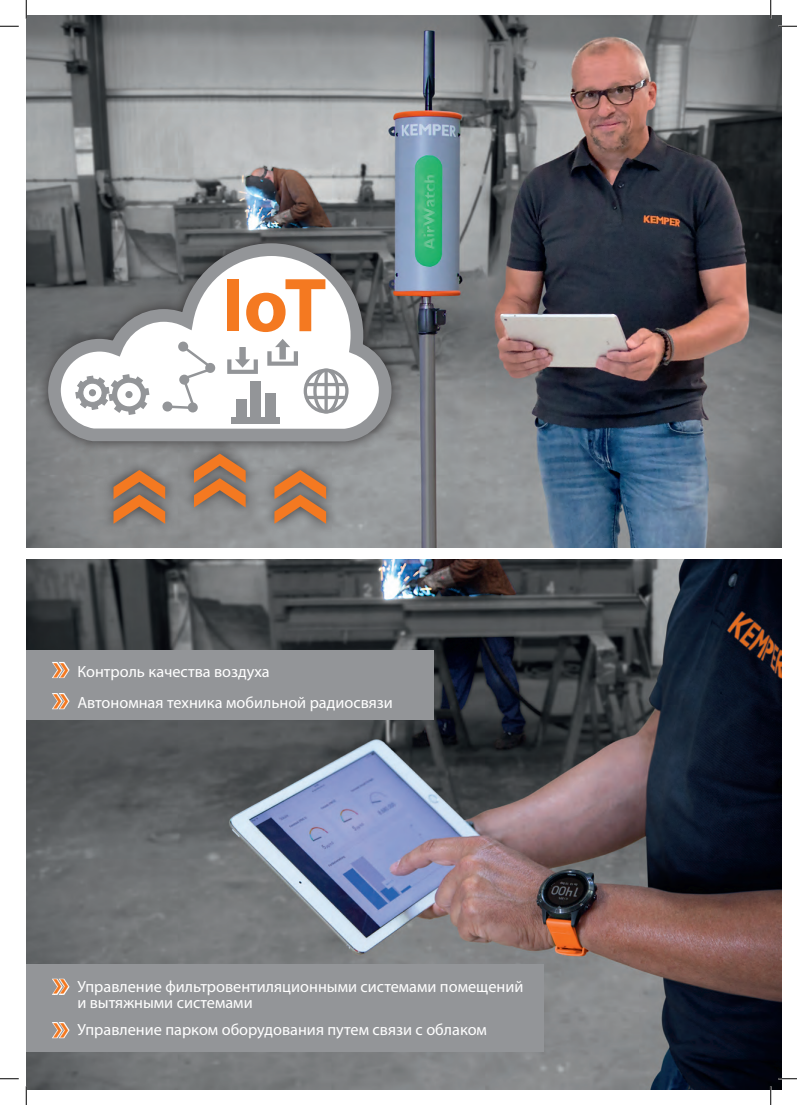
<style>
.page{position:relative;width:797px;height:1105px;background:#fff}
.page>*{position:absolute;margin:0;border:0;box-sizing:border-box;transform-origin:0 0}
.t1{font:700 77px "Myriad Pro";color:#f47921}
.t2{font:600 38.12px/31.1px "Myriad Pro";color:#f47921}
.t3{font:16.25px/31.2px "Myriad Pro";color:#fff}
</style>
<div class="page">
<img style="left:26px;top:559px;width:755px;height:530px">
<img style="left:26px;top:16px;width:755px;height:532px">
<div style="left:26px;top:650px;width:408px;height:69px;background:#939598"></div>
<svg style="left:52px;top:662px;width:18px;height:16px"></svg>
<svg style="left:52px;top:693px;width:18px;height:17px"></svg>
<div style="left:26px;top:964px;width:518px;height:88px;background:#939598"></div>
<svg style="left:52px;top:978px;width:18px;height:17px"></svg>
<svg style="left:52px;top:1022px;width:18px;height:17px"></svg>
<div style="left:102px;top:443px;width:236px;height:91px;background:#231f20;opacity:.75"></div>
<svg style="left:113px;top:470px;width:52px;height:54px;background:#ae7851"></svg>
<svg style="left:194px;top:454px;width:52px;height:53px;background:#b07951"></svg>
<svg style="left:274px;top:470px;width:52px;height:54px;background:#b27c56"></svg>
<div style="left:36px;top:232px;width:367px;height:221px;background:#231f20;opacity:.75"></div>
<svg style="left:42px;top:237px;width:356px;height:211px"></svg>
<div style="left:163px;top:402px;width:8px;height:9px;background:#939598;border-radius:50%"></div>
<div style="left:162px;top:401px;width:11px;height:11px;border:2px solid #939598;border-radius:50%"></div>
<svg style="left:169px;top:345px;width:44px;height:65px"></svg>
<div style="left:189px;top:403px;width:8px;height:8px;background:#939598;border-radius:50%"></div>
<div style="left:188px;top:402px;width:10px;height:11px;border:2px solid #939598;border-radius:50%"></div>
<div style="left:180px;top:376px;width:8px;height:8px;background:#939598;border-radius:50%"></div>
<div style="left:179px;top:375px;width:10px;height:10px;border:2px solid #939598;border-radius:50%"></div>
<div style="left:179px;top:342px;width:8px;height:9px;background:#939598;border-radius:50%"></div>
<div style="left:178px;top:341px;width:10px;height:11px;border:2px solid #939598;border-radius:50%"></div>
<div style="left:206px;top:364px;width:8px;height:8px;background:#939598;border-radius:50%"></div>
<div style="left:205px;top:363px;width:10px;height:10px;border:2px solid #939598;border-radius:50%"></div>
<div style="left:304px;top:369px;width:44px;height:44px;border:3px solid #939598;border-radius:50%"></div>
<div style="left:313px;top:369px;width:26px;height:44px;border:3px solid #939598;border-radius:50%"></div>
<hr style="left:306px;top:396px;width:40px;height:3px;background:#939598">
<hr style="left:306px;top:383px;width:40px;height:3px;background:#939598">
<svg style="left:324px;top:371px;width:4px;height:42px"></svg>
<svg style="left:75px;top:374px;width:74px;height:41px"></svg>
<div style="left:125px;top:391px;width:8px;height:7px;background:#939598;border-radius:3px"></div>
<svg style="left:227px;top:347px;width:31px;height:27px"></svg>
<svg style="left:267px;top:339px;width:31px;height:27px"></svg>
<div style="left:232px;top:417px;width:48px;height:7px;background:#939598"></div>
<div style="left:236px;top:400px;width:10px;height:22px;background:#939598"></div>
<div style="left:251px;top:381px;width:10px;height:41px;background:#939598"></div>
<div style="left:265px;top:393px;width:10px;height:29px;background:#939598"></div>
<svg style="left:0;top:25px;width:19px;height:2px"></svg>
<svg style="left:778px;top:25px;width:19px;height:2px"></svg>
<svg style="left:0;top:1078px;width:19px;height:1px"></svg>
<svg style="left:778px;top:1078px;width:19px;height:1px"></svg>
<svg style="left:25px;top:0;width:2px;height:19px"></svg>
<svg style="left:25px;top:1086px;width:2px;height:19px"></svg>
<svg style="left:770px;top:0;width:1px;height:19px"></svg>
<svg style="left:770px;top:1086px;width:1px;height:19px"></svg>
<h1 class="t1" style="left:222px;top:255px;width:106px">IoT</h1>
<h2 class="t2" style="left:53px;top:650px;width:18px">» »</h2>
<p class="t3" style="left:77px;top:655px;width:317px">Контроль качества воздуха<br>Автономная техника мобильной радиосвязи</p>
<h2 class="t2" style="left:53px;top:961px;width:18px;line-height:43.4px">» »</h2>
<p class="t3" style="left:77px;top:978px;width:447px;line-height:16.2px">Управление фильтровентиляционными системами помещений и вытяжными системами</p>
<p class="t3" style="left:77px;top:1013px;width:411px">Управление парком оборудования путем связи с облаком</p>
</div>
